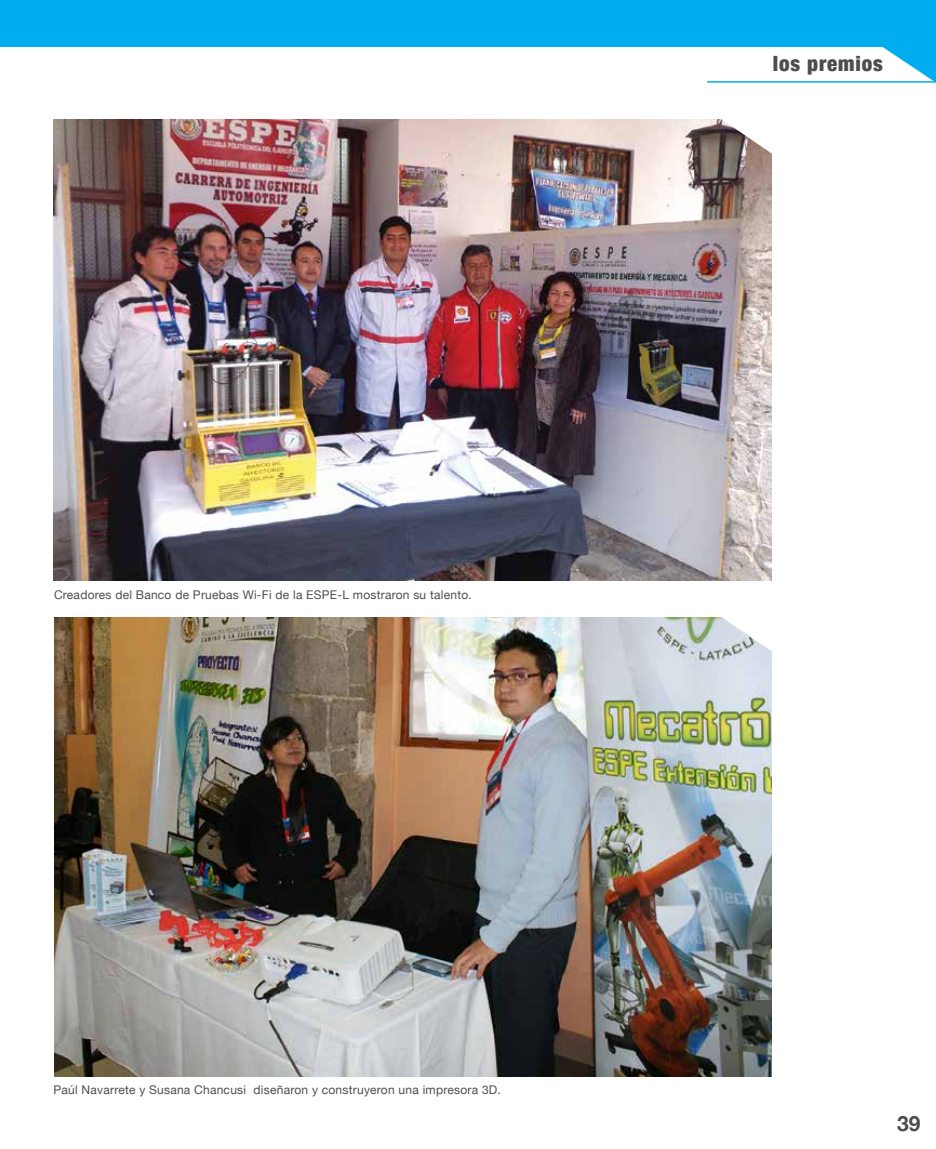
<style>
.page{position:relative;width:936px;height:1149px;background:#fff}
.page>*{position:absolute;margin:0;border:0;box-sizing:border-box;transform-origin:0 0}
.t1{font:900 condensed 21px "Helvetica Neue";letter-spacing:.04em;color:#4d4d4f}
.t2{font:700 21px "Helvetica Neue";color:#4d4d4f}
.t3{font:12px "Helvetica Neue";letter-spacing:.02em;color:#4d4d4f}
</style>
<div class="page">
<div style="left:0;top:0;width:935px;height:46px;background:#00aeef"></div>
<svg style="left:881px;top:46px;width:54px;height:35px"></svg>
<hr style="left:707px;top:81px;width:228px;height:2px;background:#00aeef">
<img style="left:54px;top:119px;width:717px;height:461px">
<img style="left:54px;top:617px;width:717px;height:459px">
<svg style="left:719px;top:119px;width:53px;height:36px"></svg>
<svg style="left:719px;top:617px;width:53px;height:35px"></svg>
<p class="t3" style="left:54px;top:585px;width:419px">Creadores del Banco de Pruebas Wi-Fi de la ESPE-L mostraron su talento.</p>
<p class="t3" style="left:53px;top:1080px;width:449px">Paúl Navarrete y Susana Chancusi diseñaron y construyeron una impresora 3D.</p>
<h1 class="t1" style="left:772px;top:46px;width:111px">los premios</h1>
<h1 class="t2" style="left:897px;top:1106px;width:25px">39</h1>
</div>
